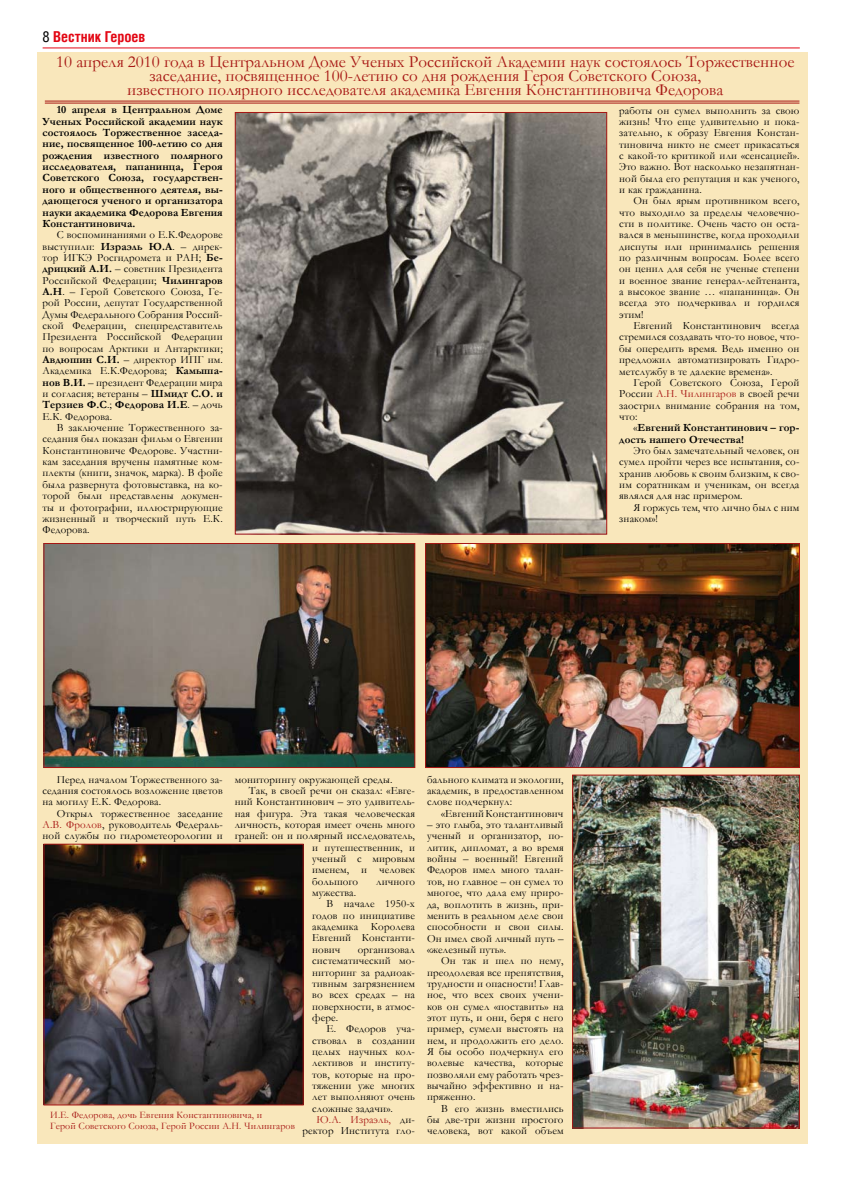
<style>
.page{position:relative;width:842px;height:1191px;background:#fff}
.page>*{position:absolute;margin:0;border:0;box-sizing:border-box;transform-origin:0 0}
.t1{font:17px/14px "Garamond";color:#a71714;text-align:center}
.t2{font:700 15px "Helios Cond";color:#e30714}
.t3{font:11px/11.3px "Garamond";letter-spacing:.01em;color:#000;text-align:justify}
.t4{font:700 11px/11.3px "Garamond";letter-spacing:.01em;color:#000;text-align:justify}
.t5{font:11px "Garamond";letter-spacing:.01em;color:#a71714}
.t6{font:10px/11px "Garamond";letter-spacing:.01em;color:#a71714}
.s1{font-weight:400;color:#000}
.s2{font-weight:700}
.s3{color:#a71714}
.s4{font-weight:400}
.s5{color:#000}
</style>
<div class="page">
<hr style="left:43px;top:47px;width:757px;height:1px;background:#e30714">
<div style="left:37px;top:52px;width:770px;height:1091px;background:#f9e7bb"></div>
<hr style="left:45px;top:101px;width:754px;height:1px;background:#a71714">
<hr style="left:45px;top:103px;width:754px;height:1px;background:#a71714">
<img style="left:237px;top:114px;width:368px;height:418px">
<div style="left:235px;top:112px;width:372px;height:422px;border:1px solid #a71714"></div>
<img style="left:574px;top:776px;width:224px;height:350px">
<div style="left:572px;top:774px;width:228px;height:354px;border:1px solid #a71714"></div>
<img style="left:45px;top:845px;width:257px;height:258px">
<div style="left:43px;top:843px;width:261px;height:262px;border:1px solid #a71714"></div>
<img style="left:45px;top:545px;width:368px;height:221px">
<div style="left:43px;top:543px;width:372px;height:225px;border:1px solid #a71714"></div>
<img style="left:427px;top:545px;width:371px;height:221px">
<div style="left:425px;top:543px;width:375px;height:225px;border:1px solid #a71714"></div>
<h2 class="t2" style="left:43px;top:27px;width:105px"><span class="s1">8</span> Вестник Героев</h2>
<p class="t1" style="left:56px;top:54px;width:740px">10 апреля 2010 года в Центральном Доме Ученых Российской Академии наук состоялось Торжественное заседание, посвященное 100-летию со дня рождения Героя Советского Союза,<br>известного полярного исследователя академика Евгения Константиновича Федорова</p>
<p class="t4" style="left:43px;top:104px;width:182px;text-indent:14px">10 апреля в Центральном Доме Ученых Российской академии наук состоялось Торжественное заседа&shy;ние, посвященное 100-летию со дня рождения известного полярного исследователя, папанинца, Героя Советского Союза, государствен&shy;ного и общественного деятеля, вы&shy;дающегося ученого и организатора науки академика Федорова Евгения Константиновича.</p>
<p class="t3" style="left:43px;top:229px;width:182px;text-indent:14px">С воспоминаниями о Е.К.Федорове выступили: <span class="s2">Израэль Ю.А</span>. – дирек&shy;тор ИГКЭ Росгидромета и РАН; <span class="s2">Бе&shy;дрицкий А.И.</span> – советник Президента Российской Федерации; <span class="s2">Чилингаров А.Н</span>. – Герой Советского Союза, Ге&shy;рой России, депутат Государственной Думы Федерального Собрания Россий&shy;ской Федерации, спецпредставитель Президента Российской Федерации по вопросам Арктики и Антарктики; <span class="s2">Авдюшин С.И.</span> – директор ИПГ им.<br>Академика Е.К.Федорова; <span class="s2">Камыша&shy;нов В.И.</span> – президент Федерации мира и согласия; ветераны – <span class="s2">Шмидт С.О. и Терзиев Ф.С</span>.; <span class="s2">Федорова И.Е</span>. – дочь Е.К. Федорова.</p>
<p class="t3" style="left:43px;top:422px;width:182px;text-indent:14px">В заключение Торжественного за&shy;седания был показан фильм о Евгении Константиновиче Федорове. Участни&shy;кам заседания вручены памятные ком&shy;плекты (книги, значок, марка). В фойе была развернута фотовыставка, на ко&shy;торой были представлены докумен&shy;ты и фотографии, иллюстрирующие жизненный и творческий путь Е.К.<br>Федорова.</p>
<p class="t3" style="left:619px;top:104px;width:182px">работы он сумел выполнить за свою жизнь! Что еще удивительно и пока&shy;зательно, к образу Евгения Констан&shy;тиновича никто не смеет прикасаться с какой-то критикой или «сенсацией».<br>Это важно. Вот насколько незапятнан&shy;ной была его репутация и как ученого, и как гражданина.</p>
<p class="t3" style="left:619px;top:195px;width:182px;text-indent:14px">Он был ярым противником всего, что выходило за пределы человечно&shy;сти в политике. Очень часто он оста&shy;вался в меньшинстве, когда проходили диспуты или принимались решения по различным вопросам. Более всего он ценил для себя не ученые степени и военное звание генерал-лейтенанта, а высокое звание … «папанинца». Он всегда это подчеркивал и гордился этим!</p>
<p class="t3" style="left:619px;top:320px;width:182px;text-indent:14px">Евгений Константинович всегда стремился создавать что-то новое, что&shy;бы опередить время. Ведь именно он предложил автоматизировать Гидро&shy;метслужбу в те далекие времена».</p>
<p class="t3" style="left:619px;top:376px;width:182px;text-indent:14px">Герой Советского Союза, Герой России <span class="s3">А.Н. Чилингаров</span> в своей речи заострил внимание собрания на том, что:</p>
<p class="t4" style="left:619px;top:422px;width:182px;text-indent:14px"><span class="s4">«</span>Евгений Константинович – гор&shy;дость нашего Отечества!</p>
<p class="t3" style="left:619px;top:444px;width:182px;text-indent:14px">Это был замечательный человек, он сумел пройти через все испытания, со&shy;хранив любовь к своим близким, к сво&shy;им соратникам и ученикам, он всегда являлся для нас примером.</p>
<p class="t3" style="left:619px;top:501px;width:182px;text-indent:14px">Я горжусь тем, что лично был с ним знаком»!</p>
<p class="t3" style="left:43px;top:773px;width:182px;text-indent:14px">Перед началом Торжественного за&shy;седания состоялось возложение цветов на могилу Е.К. Федорова.</p>
<p class="t3" style="left:43px;top:807px;width:182px;text-indent:14px">Открыл торжественное заседание <span class="s3">А.В. Фролов</span>, руководитель Федераль&shy;ной службы по гидрометеорологии и</p>
<p class="t3" style="left:235px;top:773px;width:159px">мониторингу окружающей среды.</p>
<p class="t3" style="left:249px;top:784px;width:168px">Так, в своей речи он сказал: «Евге-</p>
<p class="t3" style="left:235px;top:796px;width:182px">ний Константинович – это удивитель-</p>
<p class="t3" style="left:235px;top:807px;width:182px">ная фигура. Эта такая человеческая</p>
<p class="t3" style="left:235px;top:818px;width:182px">личность, которая имеет очень много</p>
<p class="t3" style="left:235px;top:830px;width:182px">граней: он и полярный исследователь,</p>
<p class="t3" style="left:312px;top:841px;width:104px">и путешественник, и</p>
<p class="t3" style="left:312px;top:852px;width:104px">ученый с мировым</p>
<p class="t3" style="left:312px;top:864px;width:104px">именем, и человек</p>
<p class="t3" style="left:312px;top:875px;width:48px">большого</p>
<p class="t3" style="left:376px;top:875px;width:40px">личного</p>
<p class="t3" style="left:312px;top:886px;width:46px">мужества.</p>
<p class="t3" style="left:326px;top:898px;width:90px">В начале 1950-х</p>
<p class="t3" style="left:312px;top:909px;width:104px">годов по инициативе</p>
<p class="t3" style="left:312px;top:920px;width:104px">академика Королева</p>
<p class="t3" style="left:312px;top:932px;width:104px">Евгений Константи-</p>
<p class="t3" style="left:312px;top:943px;width:30px">нович</p>
<p class="t3" style="left:312px;top:943px;width:104px;text-indent:46px">организовал систематический мо&shy;ниторинг за радиоак&shy;тивным загрязнением во всех средах – на поверхности, в атмос&shy;фере.</p>
<p class="t3" style="left:326px;top:1022px;width:90px">Е. Федоров уча-</p>
<p class="t3" style="left:312px;top:1034px;width:104px">ствовал в создании</p>
<p class="t3" style="left:312px;top:1045px;width:104px">целых научных кол-</p>
<p class="t3" style="left:312px;top:1057px;width:104px">лективов и институ-</p>
<p class="t3" style="left:312px;top:1068px;width:104px">тов, которые на про-</p>
<p class="t3" style="left:312px;top:1079px;width:104px">тяжении уже многих</p>
<p class="t3" style="left:312px;top:1091px;width:104px">лет выполняют очень</p>
<p class="t3" style="left:312px;top:1102px;width:82px">сложные задачи».</p>
<p class="t5" style="left:317px;top:1112px;width:100px">Ю.А. Израэль, <span class="s5">ди-</span></p>
<p class="t3" style="left:302px;top:1125px;width:114px">ректор Института гло-</p>
<p class="t6" style="left:50px;top:1108px;width:246px">И.Е. Федорова, дочь Евгения Константиновича, и<br>Герой Советского Союза, Герой России А.Н. Чилингаров</p>
<p class="t3" style="left:427px;top:773px;width:138px">бального климата и экологии, академик, в предоставленном слове подчеркнул:</p>
<p class="t3" style="left:441px;top:807px;width:124px">«Евгений Константинович</p>
<p class="t3" style="left:427px;top:818px;width:138px">– это глыба, это талантливый ученый и организатор, по&shy;литик, дипломат, а во время войны – военный! Евгений Федоров имел много талан&shy;тов, но главное – он сумел то многое, что дала ему приро&shy;да, воплотить в жизнь, при&shy;менить в реальном деле свои способности и свои силы.<br>Он имел свой личный путь – «железный путь».</p>
<p class="t3" style="left:427px;top:955px;width:138px;text-indent:14px">Он так и шел по нему, преодолевая все препятствия, трудности и опасности! Глав&shy;ное, что всех своих учени&shy;ков он сумел «поставить» на этот путь, и они, беря с него пример, сумели выстоять на нем, и продолжить его дело.<br>Я бы особо подчеркнул его волевые качества, которые позволяли ему работать чрез&shy;вычайно эффективно и на&shy;пряженно.</p>
<p class="t3" style="left:427px;top:1102px;width:138px;text-indent:14px">В его жизнь вместились бы две-три жизни простого человека, вот какой объем</p>
</div>
